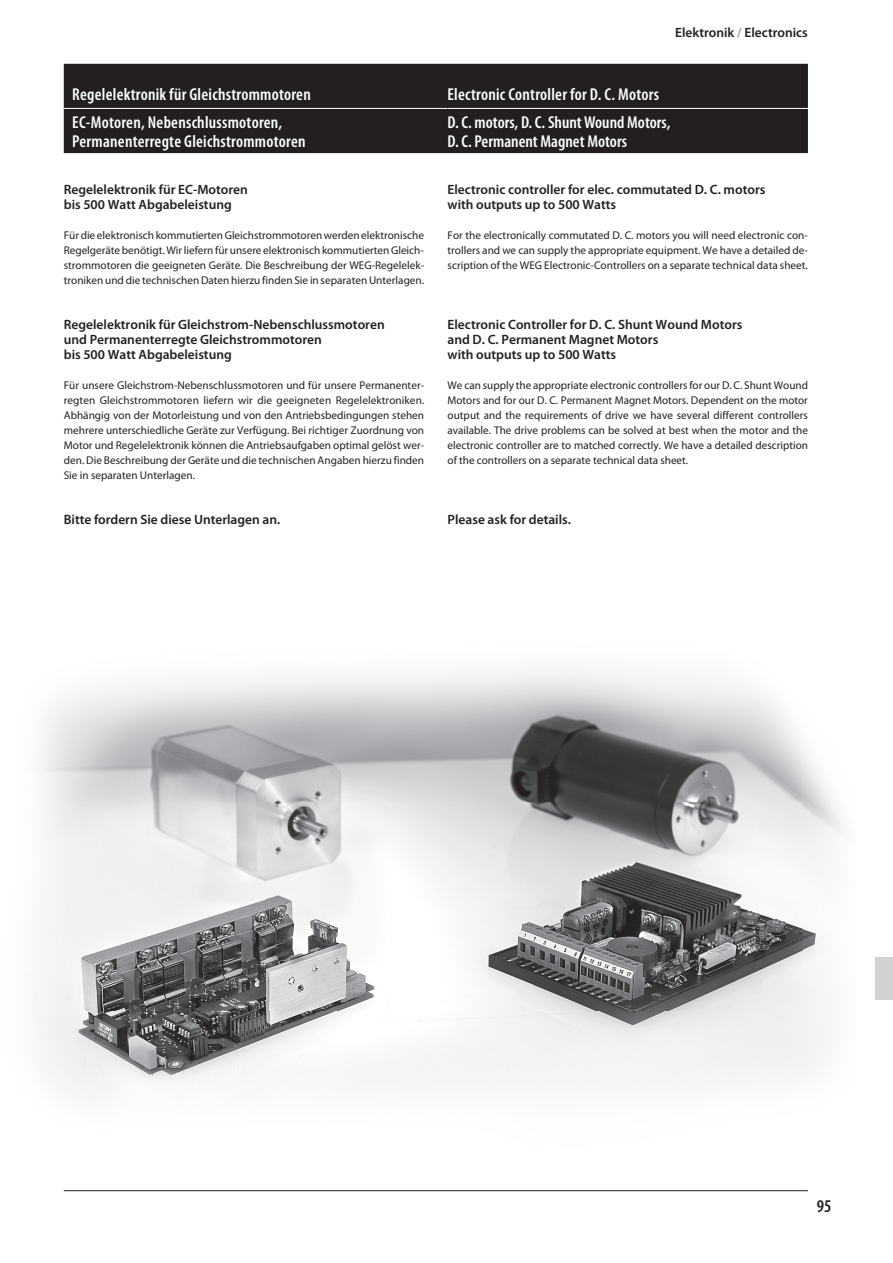
<style>
.page{position:relative;width:893px;height:1263px;background:#fff}
.page>*{position:absolute;margin:0;border:0;box-sizing:border-box;transform-origin:0 0}
.t1{font:600 condensed 18px "Myriad Pro";color:#231f20}
.t2{font:600 condensed 17.25px/18.8px "Myriad Pro";letter-spacing:.015em;color:#fff}
.t3{font:600 13.5px/15px "Myriad Pro";color:#231f20}
.t4{font:11.25px/15px "Myriad Pro";color:#231f20;text-align:justify}
.s1{color:#939598}
</style>
<div class="page">
<hr style="left:64px;top:1190px;width:744px;height:1px;background:#231f20">
<img style="left:36px;top:670px;width:810px;height:425px">
<div style="left:876px;top:957px;width:17px;height:43px;background:#d1d2d4"></div>
<div style="left:64px;top:64px;width:744px;height:89px;background:#231f20"></div>
<hr style="left:64px;top:108px;width:384px;height:1px;background:#fff">
<hr style="left:448px;top:108px;width:360px;height:1px;background:#fff">
<p class="t3" style="left:675px;top:25px;width:134px">Elektronik <span class="s1">/</span> Electronics</p>
<h2 class="t2" style="left:72px;top:85px;width:240px">Regelelektronik für Gleichstrommotoren</h2>
<h2 class="t2" style="left:448px;top:85px;width:213px">Electronic Controller for D. C. Motors</h2>
<h2 class="t2" style="left:72px;top:113px;width:235px">EC-Motoren, Nebenschlussmotoren,<br>Permanenterregte Gleichstrommotoren</h2>
<h2 class="t2" style="left:448px;top:113px;width:224px">D. C. motors, D. C. Shunt Wound Motors,<br>D. C. Permanent Magnet Motors</h2>
<p class="t3" style="left:64px;top:182px;width:186px">Regelelektronik für EC-Motoren bis 500 Watt Abgabeleistung</p>
<p class="t4" style="left:64px;top:228px;width:362px">Für die elektronisch kommutierten Gleichstrommotoren werden elektronische Regelgeräte benötigt. Wir liefern für unsere elektronisch kommutierten Gleich&shy;strommotoren die geeigneten Geräte. Die Beschreibung der WEG-Regelelek&shy;troniken und die technischen Daten hierzu finden Sie in separaten Unterlagen.</p>
<p class="t3" style="left:64px;top:317px;width:322px">Regelelektronik für Gleichstrom-Nebenschlussmotoren und Permanenter regte Gleichstrom motoren<br>bis 500 Watt Abgabeleistung</p>
<p class="t4" style="left:64px;top:378px;width:362px">Für unsere Gleichstrom-Nebenschlussmotoren und für unsere Permanenter&shy;regten Gleichstrommotoren liefern wir die geeigneten Regelelektroniken.<br>Abhängig von der Motorleistung und von den Antriebsbedingungen stehen mehrere unterschiedliche Geräte zur Verfügung. Bei richtiger Zuordnung von Motor und Regelelektronik können die Antriebsaufgaben optimal gelöst wer&shy;den. Die Beschreibung der Geräte und die technischen Angaben hierzu finden Sie in separaten Unterlagen.</p>
<p class="t3" style="left:64px;top:512px;width:218px">Bitte fordern Sie diese Unterlagen an.</p>
<p class="t3" style="left:448px;top:182px;width:319px">Electronic controller for elec. commutated D. C. motors with outputs up to 500 Watts</p>
<p class="t4" style="left:448px;top:228px;width:362px">For the electronically commutated D. C. motors you will need electronic con&shy;trollers and we can supply the appropriate equipment. We have a detailed de&shy;scription of the WEG Electronic-Controllers on a separate technical data sheet.</p>
<p class="t3" style="left:448px;top:317px;width:296px">Electronic Controller for D. C. Shunt Wound Motors and D. C. Permanent Magnet Motors<br>with outputs up to 500 Watts</p>
<p class="t4" style="left:448px;top:378px;width:362px">We can supply the appropriate electronic controllers for our D. C. Shunt Wound Motors and for our D. C. Permanent Magnet Motors. Dependent on the motor output and the requirements of drive we have several different controllers available. The drive problems can be solved at best when the motor and the electronic controller are to matched correctly. We have a detailed description of the controllers on a separate technical data sheet.</p>
<p class="t3" style="left:448px;top:512px;width:125px">Please ask for details.</p>
<h1 class="t1" style="left:817px;top:1196px;width:16px">95</h1>
</div>
